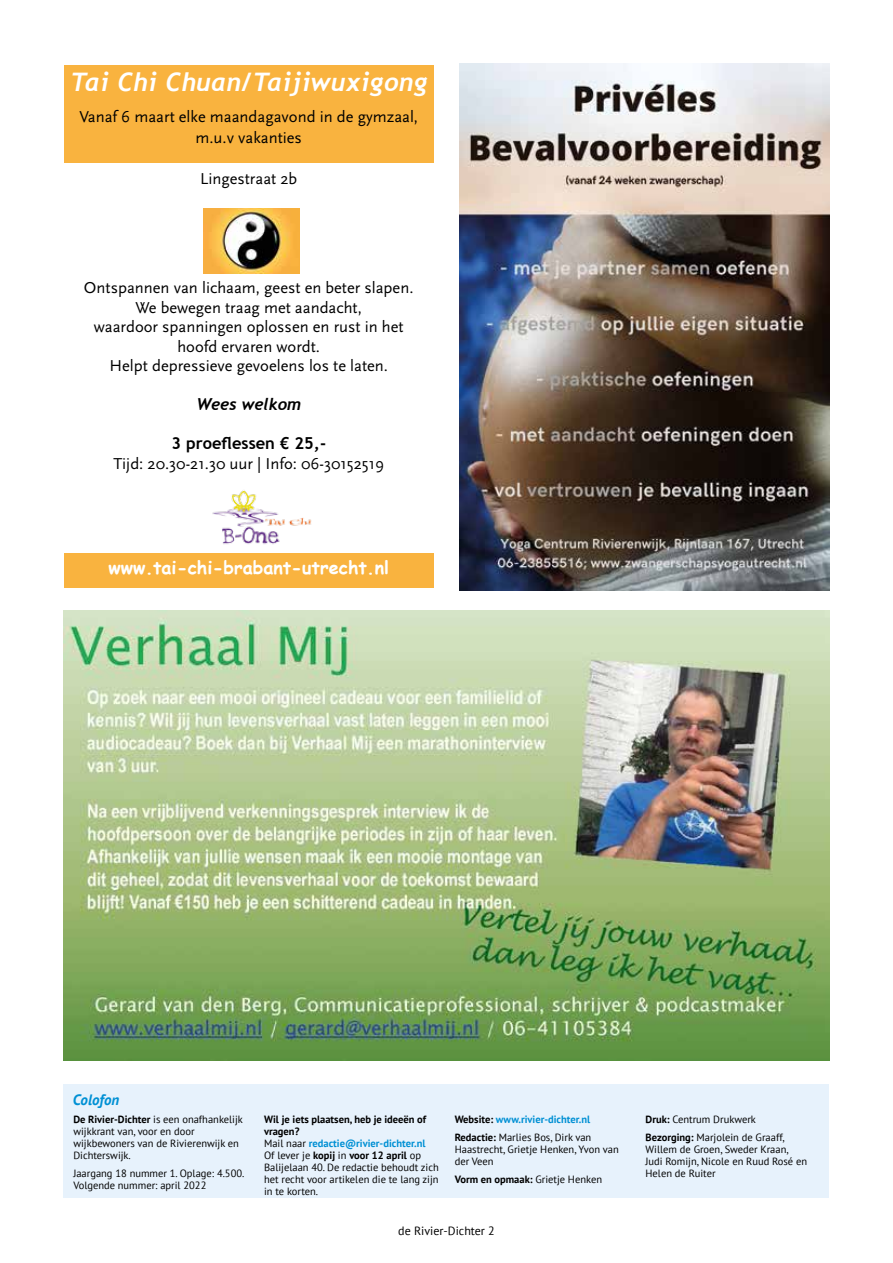
<style>
.page{position:relative;width:893px;height:1263px;background:#fff}
.page>*{position:absolute;margin:0;border:0;box-sizing:border-box;transform-origin:0 0}
.t1{font:italic 700 25.5px "Trebuchet";letter-spacing:.02em;color:#fff}
.t2{font:700 18px "Comic Sans MS";color:#fff}
.t3{font:16.5px/19.5px "Scala Sans";color:#000;text-align:center}
.t4{font:700 16.5px "Trebuchet MS";color:#000}
.t5{font:italic 700 16.5px "Trebuchet";color:#000}
.t6{font:italic 700 15px "PT Sans";color:#0090d4}
.t7{font:12px "PT Sans";color:#000}
.t8{font:10.5px/12px "PT Sans";color:#000}
.t9{font:700 10.5px/18px "PT Sans";color:#0090d4}
.t10{font:700 10.5px "PT Sans";color:#000}
.s1{font-weight:700}
.s2{font-weight:700;color:#0090d4}
.s3{color:#000}
.s4{font-weight:400;color:#000}
.s5{font-weight:400}
</style>
<div class="page">
<div style="left:64px;top:1084px;width:765px;height:114px;background:#e7f2fc"></div>
<img style="left:459px;top:64px;width:370px;height:526px">
<img style="left:64px;top:611px;width:765px;height:449px">
<div style="left:64px;top:553px;width:370px;height:35px;background:#f9b33f"></div>
<div style="left:64px;top:65px;width:370px;height:97px;background:#f9b33f"></div>
<img style="left:203px;top:208px;width:96px;height:65px">
<img style="left:212px;top:490px;width:100px;height:54px">
<h1 class="t1" style="left:70px;top:65px;width:359px">Tai Chi Chuan/Taijiwuxigong</h1>
<h3 class="t3" style="left:79px;top:107px;width:340px;line-height:21px">Vanaf 6 maart elke maandagavond in de gymzaal, m.u.v vakanties</h3>
<h3 class="t3" style="left:200px;top:169px;width:99px">Lingestraat 2b</h3>
<h3 class="t3" style="left:84px;top:278px;width:331px">Ontspannen van lichaam, geest en beter slapen.<br>We bewegen traag met aandacht,<br>waardoor spanningen oplossen en rust in het hoofd ervaren wordt.<br>Helpt depressieve gevoelens los te laten.</h3>
<h3 class="t5" style="left:197px;top:394px;width:106px">Wees welkom</h3>
<h3 class="t4" style="left:171px;top:433px;width:156px">3 proeflessen € 25,-</h3>
<h3 class="t3" style="left:113px;top:454px;width:272px">Tijd: 20.30-21.30 uur | Info: 06-30152519</h3>
<h2 class="t2" style="left:108px;top:554px;width:282px">www.tai-chi-brabant-utrecht.nl</h2>
<h3 class="t6" style="left:73px;top:1090px;width:48px">Colofon</h3>
<p class="t8" style="left:73px;top:1113px;width:171px"><span class="s1">De Rivier-Dichter</span> is een onafhankelijk wijkkrant van, voor en door wijkbewoners van de Rivierenwijk en<br>Dichterswijk.</p>
<p class="t8" style="left:73px;top:1167px;width:173px">Jaargang 18 nummer 1. Oplage: 4.500.<br>Volgende nummer: april 2022</p>
<p class="t8" style="left:264px;top:1113px;width:176px"><span class="s1">Wil je iets plaatsen, heb je ideeën of vragen?<br></span>Mail naar <span class="s2">redactie@rivier-dichter.nl<br></span>Of lever je <span class="s1">kopij</span> in <span class="s1">voor 12 april</span> op<br>Balijelaan 40. De redactie behoudt zich het recht voor artikelen die te lang zijn in te korten.</p>
<p class="t9" style="left:455px;top:1110px;width:138px"><span class="s3">Website:</span> www.rivier-dichter.nl<br><span class="s3">Redactie:</span> <span class="s4">Marlies Bos, Dirk van</span></p>
<p class="t8" style="left:455px;top:1143px;width:165px">Haastrecht, Grietje Henken, Yvon van der Veen</p>
<p class="t10" style="left:455px;top:1173px;width:149px">Vorm en opmaak: <span class="s5">Grietje Henken</span></p>
<p class="t7" style="left:398px;top:1223px;width:98px">de Rivier-Dichter 2</p>
<p class="t8" style="left:646px;top:1110px;width:141px;line-height:18px"><span class="s1">Druk:</span> Centrum Drukwerk<br><span class="s1">Bezorging:</span> Marjolein de Graaff,</p>
<p class="t8" style="left:646px;top:1143px;width:163px">Willem de Groen, Sweder Kraan,<br>Judi Romijn, Nicole en Ruud Rosé en<br>Helen de Ruiter</p>
</div>
